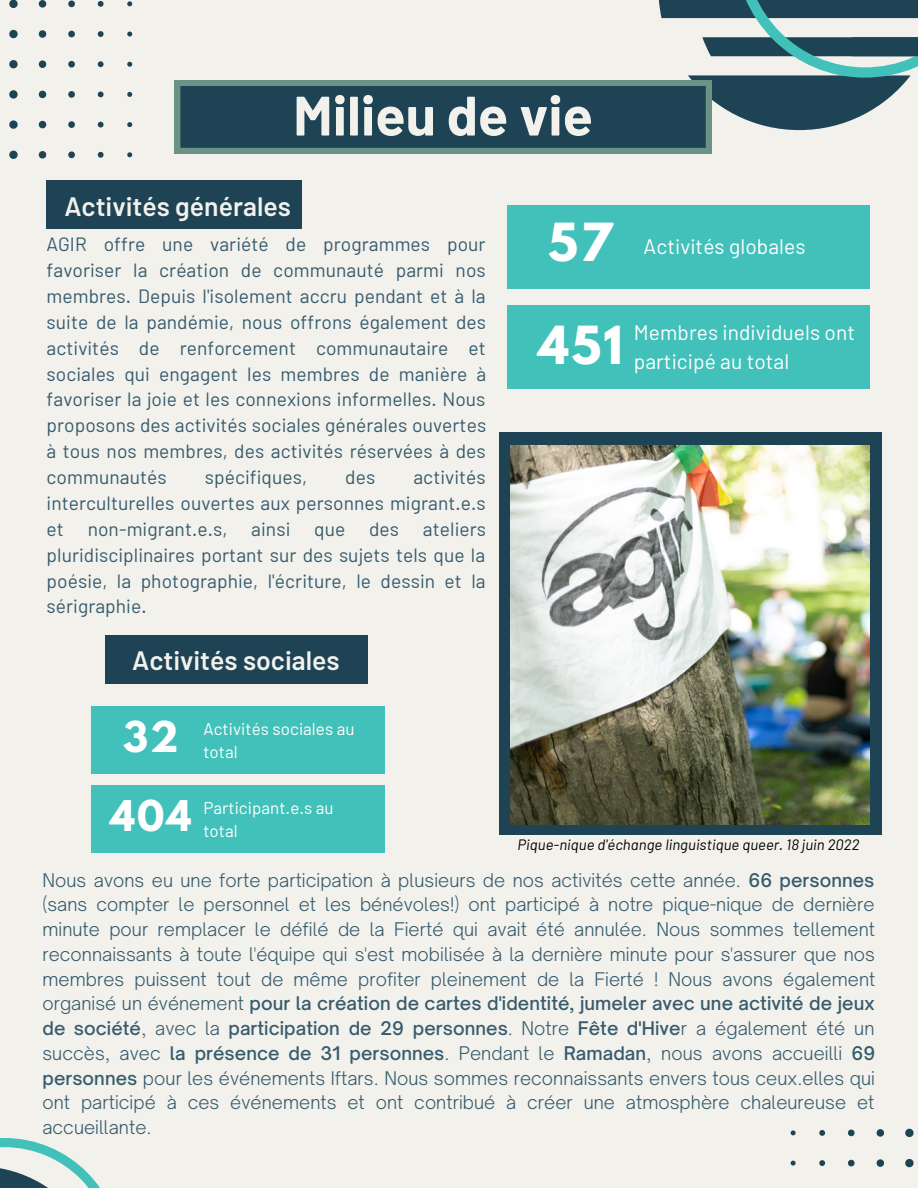
<style>
.page{position:relative;width:918px;height:1188px;background:#f2f1ec}
.page>*{position:absolute;margin:0;border:0;box-sizing:border-box;transform-origin:0 0}
.t1{font:700 55.5px "Barlow";color:#f2f1ec}
.t2{font:700 46.5px "League Spartan";color:#fff}
.t3{font:700 37.65px "League Spartan";color:#fff}
.t4{font:600 26.55px "Barlow";color:#f2f1ec}
.t5{font:21px/29.2px "Barlow";letter-spacing:.005em;color:#fff}
.t6{font:19.2px/25.8px "Barlow";letter-spacing:.005em;color:#365b6d;text-align:justify}
.t7{font:300 18px/24.8px "Open Sauce One";letter-spacing:.005em;color:#365b6d;text-align:justify}
.t8{font:16.95px/23.7px "Barlow";letter-spacing:.005em;color:#fff}
.t9{font:italic 15px "Barlow";letter-spacing:.005em;color:#000}
.s1{font-weight:500}
</style>
<div class="page">
<svg style="left:0;top:1138px;width:100px;height:50px"></svg>
<div style="left:499px;top:432px;width:382px;height:403px;background:#1d4355"></div>
<svg style="left:175px;top:0;width:743px;height:153px"></svg>
<svg style="left:905px;top:1129px;width:9px;height:8px"></svg>
<svg style="left:877px;top:1129px;width:7px;height:8px"></svg>
<svg style="left:848px;top:1130px;width:7px;height:6px"></svg>
<svg style="left:819px;top:1130px;width:6px;height:6px"></svg>
<svg style="left:791px;top:1130px;width:5px;height:5px"></svg>
<svg style="left:905px;top:1159px;width:9px;height:8px"></svg>
<svg style="left:877px;top:1159px;width:7px;height:8px"></svg>
<svg style="left:848px;top:1160px;width:7px;height:6px"></svg>
<svg style="left:819px;top:1160px;width:6px;height:6px"></svg>
<svg style="left:791px;top:1161px;width:5px;height:5px"></svg>
<svg style="left:9px;top:0;width:9px;height:8px"></svg>
<svg style="left:39px;top:0;width:7px;height:8px"></svg>
<svg style="left:68px;top:1px;width:7px;height:6px"></svg>
<svg style="left:98px;top:1px;width:6px;height:6px"></svg>
<svg style="left:127px;top:1px;width:5px;height:5px"></svg>
<svg style="left:9px;top:30px;width:9px;height:8px"></svg>
<svg style="left:39px;top:30px;width:7px;height:8px"></svg>
<svg style="left:68px;top:31px;width:7px;height:6px"></svg>
<svg style="left:98px;top:31px;width:6px;height:6px"></svg>
<svg style="left:127px;top:32px;width:5px;height:5px"></svg>
<svg style="left:9px;top:60px;width:9px;height:8px"></svg>
<svg style="left:39px;top:60px;width:7px;height:8px"></svg>
<svg style="left:68px;top:61px;width:7px;height:7px"></svg>
<svg style="left:98px;top:61px;width:6px;height:6px"></svg>
<svg style="left:127px;top:62px;width:5px;height:5px"></svg>
<svg style="left:9px;top:90px;width:9px;height:9px"></svg>
<svg style="left:39px;top:91px;width:7px;height:7px"></svg>
<svg style="left:68px;top:91px;width:7px;height:7px"></svg>
<svg style="left:98px;top:92px;width:6px;height:5px"></svg>
<svg style="left:127px;top:92px;width:5px;height:5px"></svg>
<svg style="left:9px;top:120px;width:9px;height:9px"></svg>
<svg style="left:39px;top:121px;width:7px;height:7px"></svg>
<svg style="left:68px;top:121px;width:7px;height:7px"></svg>
<svg style="left:98px;top:122px;width:6px;height:6px"></svg>
<svg style="left:127px;top:122px;width:5px;height:5px"></svg>
<svg style="left:9px;top:151px;width:9px;height:8px"></svg>
<svg style="left:39px;top:151px;width:7px;height:8px"></svg>
<svg style="left:68px;top:151px;width:7px;height:7px"></svg>
<svg style="left:98px;top:152px;width:6px;height:6px"></svg>
<svg style="left:127px;top:152px;width:5px;height:5px"></svg>
<div style="left:507px;top:205px;width:363px;height:83px;background:#41c1ba"></div>
<div style="left:507px;top:305px;width:363px;height:84px;background:#41c1ba"></div>
<div style="left:92px;top:706px;width:293px;height:68px;background:#41c1ba"></div>
<div style="left:92px;top:785px;width:293px;height:68px;background:#41c1ba"></div>
<img style="left:511px;top:445px;width:358px;height:380px">
<div style="left:105px;top:635px;width:262px;height:49px;background:#1d4355"></div>
<div style="left:47px;top:180px;width:255px;height:49px;background:#1d4355"></div>
<p class="t1" style="left:293px;top:80px;width:301px">Milieu de vie</p>
<p class="t4" style="left:64px;top:189px;width:228px">Activités générales</p>
<p class="t6" style="left:47px;top:231px;width:441px">AGIR offre une variété de programmes pour favoriser la création de communauté parmi nos membres. Depuis l'isolement accru pendant et à la suite de la pandémie, nous offrons également des activités de renforcement communautaire et sociales qui engagent les membres de manière à favoriser la joie et les connexions informelles. Nous proposons des activités sociales générales ouvertes à tous nos membres, des activités réservées à des communautés</p>
<p class="t6" style="left:47px;top:463px;width:441px;text-indent:367px">activités interculturelles ouvertes aux personnes migrant.e.s et non-migrant.e.s, ainsi que des ateliers pluridisciplinaires portant sur des sujets tels que la poésie, la photographie, l'écriture, le dessin et la sérigraphie.</p>
<p class="t6" style="left:205px;top:463px;width:104px">spécifiques,</p>
<p class="t6" style="left:345px;top:463px;width:32px">des</p>
<p class="t4" style="left:132px;top:644px;width:209px">Activités sociales</p>
<p class="t3" style="left:123px;top:718px;width:57px">32</p>
<p class="t8" style="left:203px;top:716px;width:153px">Activités sociales au total</p>
<p class="t2" style="left:548px;top:220px;width:66px">57</p>
<p class="t5" style="left:644px;top:231px;width:163px">Activités globales</p>
<p class="t2" style="left:538px;top:322px;width:86px">451</p>
<p class="t5" style="left:634px;top:317px;width:223px">Membres individuels ont participé au total</p>
<p class="t3" style="left:110px;top:797px;width:83px">404</p>
<p class="t8" style="left:203px;top:795px;width:132px">Participant.e.s au total</p>
<p class="t9" style="left:518px;top:835px;width:343px">Pique-nique d'échange linguistique queer. 18 juin 2022</p>
<p class="t7" style="left:42px;top:867px;width:834px">Nous avons eu une forte participation à plusieurs de nos activités cette année. <span class="s1">66 personnes </span>(sans compter le personnel et les bénévoles!) ont participé à notre pique-nique de dernière minute pour remplacer le défilé de la Fierté qui avait été annulée. Nous sommes tellement reconnaissants à toute l'équipe qui s'est mobilisée à la dernière minute pour s'assurer que nos membres puissent tout de même profiter pleinement de la Fierté ! Nous avons également organisé un événement <span class="s1">pour la création de cartes d'identité, jumeler avec une activité de jeux de société</span>, avec la <span class="s1">participation de 29 personnes</span>. Notre <span class="s1">Fête d'Hive</span>r a également été un succès, avec <span class="s1">la présence de 31 personnes</span>. Pendant le <span class="s1">Ramadan</span>, nous avons accueilli <span class="s1">69 personnes</span> pour les événements Iftars. Nous sommes reconnaissants envers tous ceux.elles qui ont participé à ces événements et ont contribué à créer une atmosphère chaleureuse et accueillante.</p>
</div>
